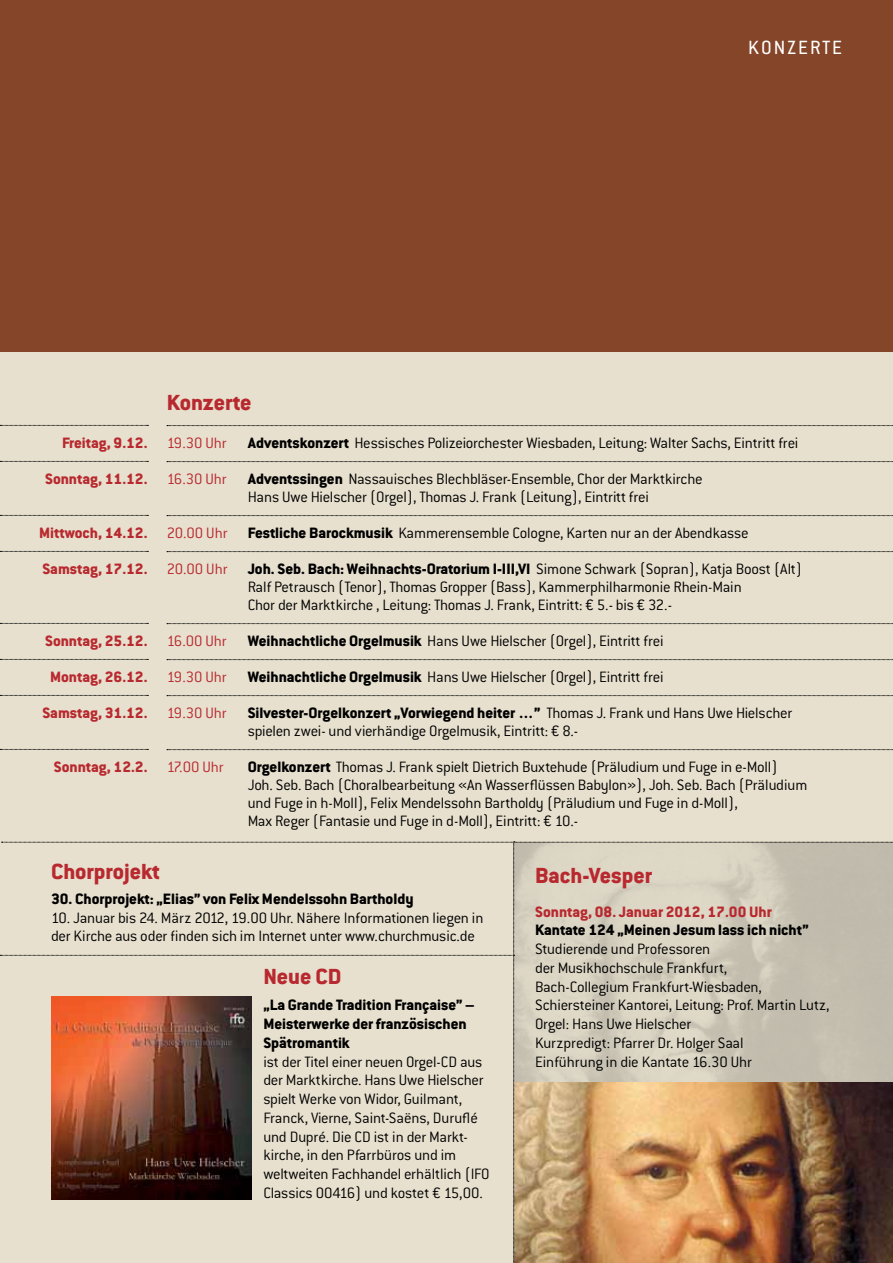
<style>
.page{position:relative;width:893px;height:1263px;background:#fff}
.page>*{position:absolute;margin:0;border:0;box-sizing:border-box;transform-origin:0 0}
.t1{font:800 24px "Conduit ITC Std";color:#b8292f}
.t2{font:21px "Conduit ITC Std";letter-spacing:.1em;color:#fff}
.t3{font:300 16.5px/18.8px "Conduit ITC Std";letter-spacing:-.015em;color:#000}
.t4{font:800 16.5px/18.8px "Conduit ITC Std";color:#000}
.t5{font:800 16.5px/36px "Conduit ITC Std";color:#b8292f;text-align:right}
.t6{font:300 16.5px "Conduit ITC Std";color:#b8292f}
.s1{font-weight:800}
.s2{color:#b8292f}
</style>
<div class="page">
<div style="left:0;top:0;width:893px;height:361px;background:#854529"></div>
<div style="left:0;top:353px;width:893px;height:910px;background:#e7e0ce"></div>
<svg style="left:0;top:425px;width:148px;height:1px"></svg>
<svg style="left:0;top:461px;width:148px;height:1px"></svg>
<svg style="left:0;top:515px;width:148px;height:1px"></svg>
<svg style="left:0;top:551px;width:148px;height:1px"></svg>
<svg style="left:0;top:623px;width:148px;height:1px"></svg>
<svg style="left:0;top:659px;width:148px;height:1px"></svg>
<svg style="left:0;top:695px;width:148px;height:1px"></svg>
<svg style="left:0;top:749px;width:148px;height:1px"></svg>
<svg style="left:167px;top:425px;width:726px;height:1px"></svg>
<svg style="left:167px;top:461px;width:726px;height:1px"></svg>
<svg style="left:167px;top:515px;width:726px;height:1px"></svg>
<svg style="left:167px;top:551px;width:726px;height:1px"></svg>
<svg style="left:167px;top:623px;width:726px;height:1px"></svg>
<svg style="left:167px;top:659px;width:726px;height:1px"></svg>
<svg style="left:167px;top:695px;width:726px;height:1px"></svg>
<svg style="left:167px;top:749px;width:726px;height:1px"></svg>
<svg style="left:0;top:841px;width:893px;height:422px"></svg>
<p class="t2" style="left:748px;top:35px;width:95px">KONZERTE</p>
<p class="t5" style="left:45px;top:424px;width:104px">Freitag, 9.12.<br>Sonntag, 11.12.</p>
<p class="t5" style="left:39px;top:514px;width:110px;text-align:left">Mittwoch, 14.12.<br>Samstag, 17.12.</p>
<p class="t5" style="left:42px;top:622px;width:107px;text-align:center">Sonntag, 25.12.<br>Montag, 26.12.<br>Samstag, 31.12.</p>
<p class="t5" style="left:54px;top:748px;width:95px">Sonntag, 12.2.</p>
<h1 class="t1" style="left:167px;top:388px;width:86px">Konzerte</h1>
<p class="t6" style="left:167px;top:433px;width:62px">19.30 Uhr</p>
<p class="t3" style="left:248px;top:433px;width:552px"><span class="s1">Adventskonzert</span> Hessisches Polizeiorchester Wiesbaden, Leitung: Walter Sachs, Eintritt frei</p>
<p class="t6" style="left:167px;top:469px;width:62px">16.30 Uhr</p>
<p class="t3" style="left:248px;top:469px;width:456px;line-height:18px"><span class="s1">Adventssingen</span> Nassauisches Blechbläser-Ensemble, Chor der Marktkirche<br>Hans Uwe Hielscher (Orgel), Thomas J. Frank (Leitung), Eintritt frei</p>
<p class="t3" style="left:167px;top:514px;width:637px;line-height:36px"><span class="s2">20.00 Uhr</span> <span class="s1">Festliche Barockmusik</span> Kammerensemble Cologne, Karten nur an der Abendkasse<br><span class="s2">20.00 Uhr</span> <span class="s1">Joh. Seb. Bach: Weihnachts-Oratorium I-III,VI</span> Simone Schwark (Sopran), Katja Boost (Alt)</p>
<p class="t3" style="left:248px;top:577px;width:496px;line-height:18px">Ralf Petrausch (Tenor), Thomas Gropper (Bass), Kammerphilharmonie Rhein-Main<br>Chor der Marktkirche , Leitung: Thomas J. Frank, Eintritt: € 5.- bis € 32.-</p>
<p class="t6" style="left:167px;top:631px;width:62px">16.00 Uhr</p>
<p class="t3" style="left:248px;top:631px;width:417px"><span class="s1">Weihnachtliche Orgelmusik</span> Hans Uwe Hielscher (Orgel), Eintritt frei</p>
<p class="t6" style="left:167px;top:667px;width:62px">19.30 Uhr</p>
<p class="t3" style="left:248px;top:667px;width:417px"><span class="s1">Weihnachtliche Orgelmusik</span> Hans Uwe Hielscher (Orgel), Eintritt frei</p>
<p class="t6" style="left:167px;top:703px;width:62px">19.30 Uhr</p>
<p class="t3" style="left:248px;top:703px;width:546px;line-height:18px"><span class="s1">Silvester-Orgelkonzert „Vorwiegend heiter …”</span> Thomas J. Frank und Hans Uwe Hielscher spielen zwei- und vierhändige Orgelmusik, Eintritt: € 8.-</p>
<p class="t6" style="left:167px;top:757px;width:58px">17.00 Uhr</p>
<p class="t3" style="left:248px;top:757px;width:561px;line-height:18px"><span class="s1">Orgelkonzert</span> Thomas J. Frank spielt Dietrich Buxtehude (Präludium und Fuge in e-Moll)<br>Joh. Seb. Bach (Choralbearbeitung «An Wasserflüssen Babylon»), Joh. Seb. Bach (Präludium und Fuge in h-Moll), Felix Mendelssohn Bartholdy (Präludium und Fuge in d-Moll),<br>Max Reger (Fantasie und Fuge in d-Moll), Eintritt: € 10.-</p>
<h1 class="t1" style="left:51px;top:857px;width:110px">Chorprojekt</h1>
<h1 class="t1" style="left:535px;top:861px;width:118px">Bach-Vesper</h1>
<p class="t4" style="left:51px;top:889px;width:364px">30. Chorprojekt: „Elias” von Felix Mendelssohn Bartholdy</p>
<p class="t3" style="left:51px;top:908px;width:434px">10. Januar bis 24. März 2012, 19.00 Uhr. Nähere Informationen liegen in der Kirche aus oder finden sich im Internet unter www.churchmusic.de</p>
<h1 class="t1" style="left:263px;top:962px;width:80px">Neue CD</h1>
<p class="t4" style="left:263px;top:995px;width:213px">„La Grande Tradition Française” –<br>Meisterwerke der französischen<br>Spätromantik</p>
<p class="t3" style="left:263px;top:1051px;width:228px">ist der Titel einer neuen Orgel-CD aus der Marktkirche. Hans Uwe Hielscher spielt Werke von Widor, Guilmant, Franck, Vierne, Saint-Saëns, Duruflé und Dupré. Die CD ist in der Markt&shy;kirche, in den Pfarrbüros und im weltweiten Fachhandel erhältlich (IFO Classics 00416) und kostet € 15,00.</p>
<p class="t5" style="left:535px;top:893px;width:238px">Sonntag, 08. Januar 2012, 17.00 Uhr</p>
<p class="t4" style="left:535px;top:920px;width:275px">Kantate 124 „Meinen Jesum lass ich nicht”</p>
<p class="t3" style="left:535px;top:939px;width:296px">Studierende und Professoren<br>der Musikhochschule Frankfurt,<br>Bach-Collegium Frankfurt-Wiesbaden, Schiersteiner Kantorei, Leitung: Prof. Martin Lutz, Orgel: Hans Uwe Hielscher<br>Kurzpredigt: Pfarrer Dr. Holger Saal<br>Einführung in die Kantate 16.30 Uhr</p>
</div>
